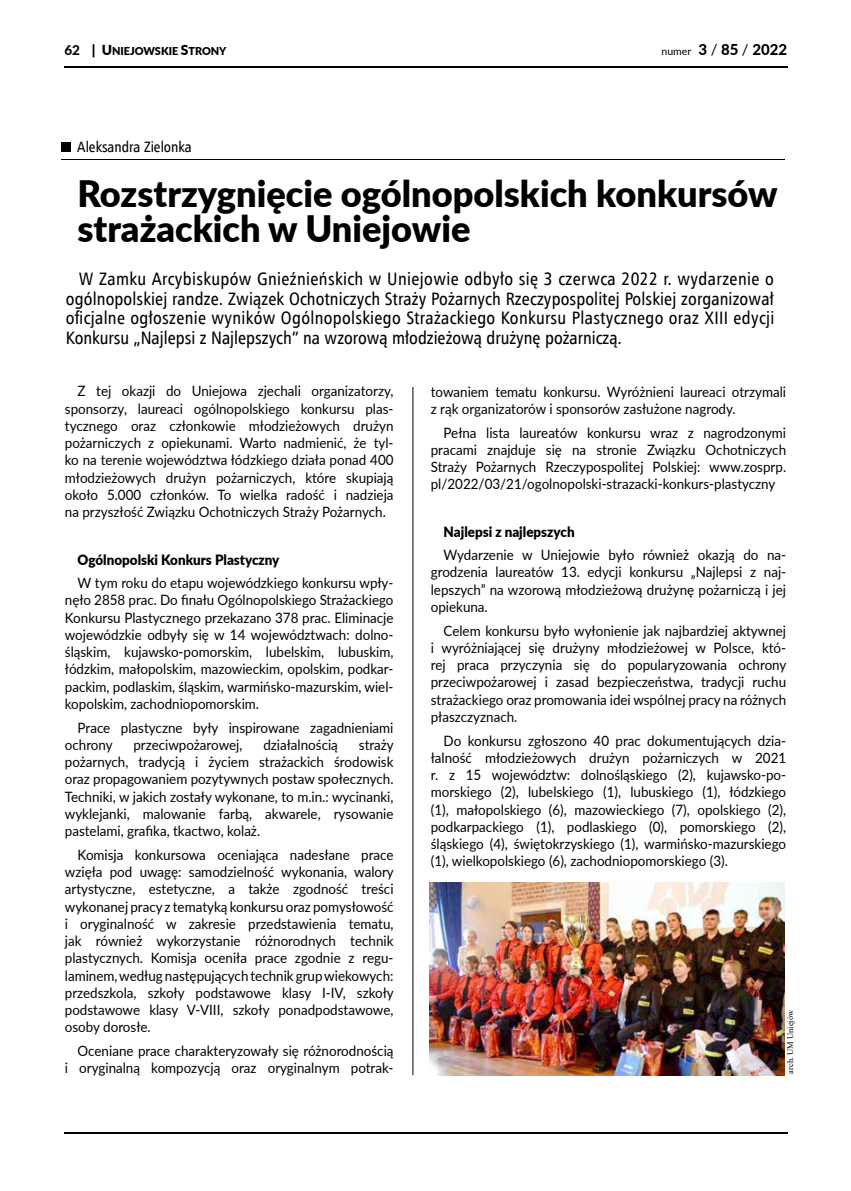
<style>
.page{position:relative;width:851px;height:1191px;background:#fff}
.page>*{position:absolute;margin:0;border:0;box-sizing:border-box;transform-origin:0 0}
.t1{font:900 36.45px/34.8px "Lato";color:#000}
.t2{font:18px/19.5px "Humnst 777 Cn EU";color:#000;text-align:justify}
.t3{font:15px "Humnst 777 Cn EU";color:#000}
.t4{font:800 15px "Lato";color:#000}
.t5{font:14.25px/17.2px "Lato";color:#000;text-align:justify;scale:.94 1}
.t6{font:900 14.25px "Lato";color:#000;scale:.94 1}
.t7{font:900 10.8px "Lato";color:#000}
.t8{font:8.55px "Times New Roman";color:#000}
.s1{font-weight:800;font-size:13.5px}
.s2{font-size:13.8px}
.s3{font-weight:400;font-size:10.5px}
.s4{font-weight:400}
</style>
<div class="page">
<hr style="left:64px;top:66px;width:723px;height:2px;background:#000">
<hr style="left:64px;top:1132px;width:723px;height:1px;background:#000">
<hr style="left:61px;top:159px;width:723px;height:1px;background:#000">
<div style="left:61px;top:142px;width:9px;height:9px;background:#000"></div>
<hr style="left:412px;top:387px;width:1px;height:688px;background:#000">
<img style="left:429px;top:882px;width:355px;height:193px">
<p class="t7" style="left:64px;top:43px;width:164px"><span class="s1">62</span> <span class="s2">| U</span>NIEJOWSKIE <span class="s2">S</span>TRONY</p>
<p class="t4" style="left:661px;top:39px;width:127px"><span class="s3">numer</span> 3 <span class="s4">/</span> 85 <span class="s4">/</span> 2022</p>
<p class="t3" style="left:77px;top:137px;width:116px">Aleksandra Zielonka</p>
<h1 class="t1" style="left:77px;top:175px;width:701px">Rozstrzygnięcie ogólnopolskich konkursów strażackich w Uniejowie</h1>
<p class="t2" style="left:66px;top:269px;width:709px;text-indent:13px">W Zamku Arcybiskupów Gnieźnieńskich w Uniejowie odbyło się 3 czerwca 2022 r. wydarzenie o ogólnopolskiej randze. Związek Ochotniczych Straży Pożarnych Rzeczypospolitej Polskiej zorganizował oficjalne ogłoszenie wyników Ogólnopolskiego Strażackiego Konkursu Plastycznego oraz XIII edycji Konkursu „Najlepsi z Najlepszych” na wzorową młodzieżową drużynę pożarniczą.</p>
<p class="t5" style="left:65px;top:382px;width:351px;text-indent:13px">Z tej okazji do Uniejowa zjechali organizatorzy, sponsorzy, laureaci ogólnopolskiego konkursu plas&shy;tycznego oraz członkowie młodzieżowych drużyn pożarniczych z opiekunami. Warto nadmienić, że tyl&shy;ko na terenie województwa łódzkiego działa ponad 400 młodzieżowych drużyn pożarniczych, które skupiają około 5.000 członków. To wielka radość i nadzieja na przyszłość Związku Ochotniczych Straży Pożarnych.</p>
<p class="t6" style="left:78px;top:548px;width:216px">Ogólnopolski Konkurs Plastyczny</p>
<p class="t5" style="left:65px;top:574px;width:351px;text-indent:13px">W tym roku do etapu wojewódzkiego konkursu wpły&shy;nęło 2858 prac. Do finału Ogólnopolskiego Strażackiego Konkursu Plastycznego przekazano 378 prac. Eliminacje wojewódzkie odbyły się w 14 województwach: dolno&shy;śląskim, kujawsko-pomorskim, lubelskim, lubuskim, łódzkim, małopolskim, mazowieckim, opolskim, podkar&shy;packim, podlaskim, śląskim, warmińsko-mazurskim, wiel&shy;kopolskim, zachodniopomorskim.</p>
<p class="t5" style="left:65px;top:718px;width:351px;text-indent:13px">Prace plastyczne były inspirowane zagadnieniami ochrony</p>
<p class="t5" style="left:133px;top:735px;width:117px">przeciwpożarowej,</p>
<p class="t5" style="left:263px;top:735px;width:81px">działalnością</p>
<p class="t5" style="left:65px;top:735px;width:351px;text-indent:294px">straży pożarnych, tradycją i życiem strażackich środowisk oraz propagowaniem pozytywnych postaw społecznych.<br>Techniki, w jakich zostały wykonane, to m.in.: wycinanki, wyklejanki, malowanie farbą, akwarele, rysowanie pastelami, grafika, tkactwo, kolaż.</p>
<p class="t5" style="left:65px;top:845px;width:351px;text-indent:13px">Komisja konkursowa oceniająca nadesłane prace wzięła pod uwagę: samodzielność wykonania, walory artystyczne, estetyczne, a także zgodność treści wykonanej pracy z tematyką konkursu oraz pomysłowość i oryginalność w zakresie przedstawienia tematu, jak również wykorzystanie różnorodnych technik plastycznych. Komisja oceniła prace zgodnie z regu&shy;laminem, według następujących technik grup wiekowych: przedszkola, szkoły podstawowe klasy I-IV, szkoły podstawowe klasy V-VIII, szkoły ponadpodstawowe, osoby dorosłe.</p>
<p class="t5" style="left:65px;top:1041px;width:351px;text-align:right">Oceniane prace charakteryzowały się różnorodnością<br>i oryginalną kompozycją oraz oryginalnym potrak-</p>
<p class="t5" style="left:431px;top:382px;width:379px">towaniem tematu konkursu. Wyróżnieni laureaci otrzymali z rąk organizatorów i sponsorów zasłużone nagrody.</p>
<p class="t5" style="left:431px;top:423px;width:379px;text-indent:13px">Pełna lista laureatów konkursu wraz z nagrodzonymi pracami znajduje się na stronie Związku Ochotniczych Straży Pożarnych Rzeczypospolitej Polskiej: www.zosprp. pl/2022/03/21/ogolnopolski-strazacki-konkurs-plastyczny</p>
<p class="t6" style="left:443px;top:520px;width:141px">Najlepsi z najlepszych</p>
<p class="t5" style="left:431px;top:546px;width:379px;text-indent:13px">Wydarzenie w Uniejowie było również okazją do na&shy;grodzenia laureatów 13. edycji konkursu „Najlepsi z naj&shy;lepszych” na wzorową młodzieżową drużynę pożarniczą i jej opiekuna.</p>
<p class="t5" style="left:431px;top:621px;width:380px;text-indent:13px">Celem konkursu było wyłonienie jak najbardziej aktywnej i wyróżniającej się drużyny młodzieżowej w Polsce, któ&shy;rej praca przyczynia się do popularyzowania ochrony przeciwpożarowej i zasad bezpieczeństwa, tradycji ruchu strażackiego oraz promowania idei wspólnej pracy na różnych płaszczyznach.</p>
<p class="t5" style="left:431px;top:731px;width:379px;text-indent:13px">Do konkursu zgłoszono 40 prac dokumentujących dzia&shy;łalność młodzieżowych drużyn pożarniczych w 2021 r. z 15 województw: dolnośląskiego (2), kujawsko-po&shy;morskiego (2), lubelskiego (1), lubuskiego (1), łódzkiego (1), małopolskiego (6), mazowieckiego (7), opolskiego (2), podkarpackiego (1), podlaskiego (0), pomorskiego (2), śląskiego (4), świętokrzyskiego (1), warmińsko-mazurskiego (1), wielkopolskiego (6), zachodniopomorskiego (3).</p>
<p class="t8" style="left:784px;top:1073px;width:65px;rotate:-90deg">arch. UM Uniejów</p>
</div>
